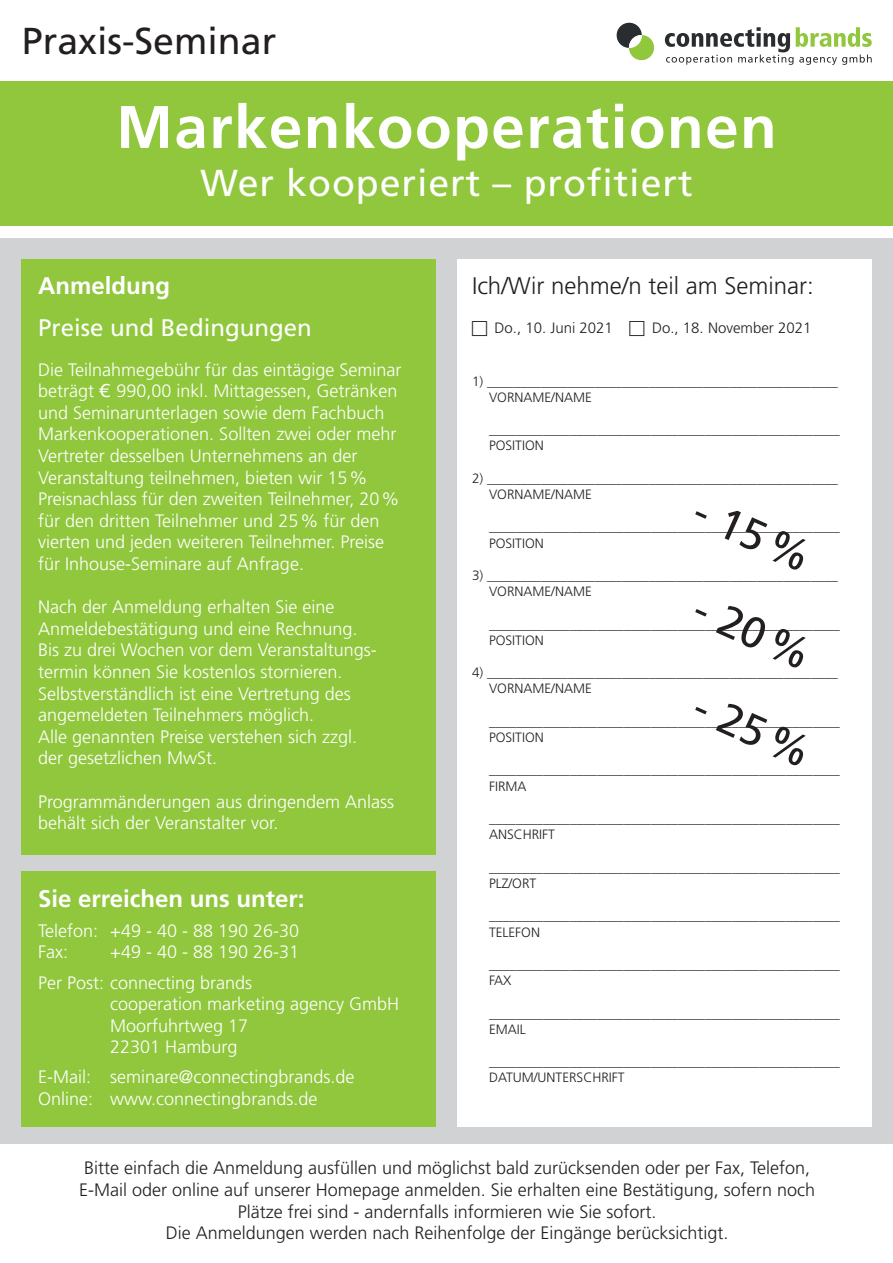
<style>
.page{position:relative;width:893px;height:1263px;background:#fff}
.page>*{position:absolute;margin:0;border:0;box-sizing:border-box;transform-origin:0 0}
.t1{font:700 60px "Frutiger";letter-spacing:.025em;color:#fff}
.t2{font:43.5px "Frutiger";color:#231f20}
.t3{font:37.5px "Frutiger";letter-spacing:.025em;color:#fff}
.t4{font:37.5px "Frutiger";color:#231f20}
.t5{font:700 24px "Frutiger";color:#fff}
.t6{font:300 24px "Frutiger";color:#231f20}
.t7{font:24px "Frutiger";color:#fff}
.t8{font:300 18px/21.6px "Frutiger";color:#fff}
.t9{font:300 18px/21.6px "Frutiger";color:#231f20;text-align:center}
.t10{font:300 15px "Frutiger";color:#231f20}
.t11{font:300 13.5px/16.2px "Frutiger";color:#231f20}
.s1{font-family:"Lucida Grande";font-weight:400}
</style>
<div class="page">
<div style="left:0;top:238px;width:893px;height:906px;background:#d1d2d4"></div>
<div style="left:457px;top:259px;width:415px;height:868px;background:#fff"></div>
<div style="left:0;top:81px;width:893px;height:144px;background:#90c73d"></div>
<svg style="left:665px;top:27px;width:207px;height:38px"></svg>
<svg style="left:616px;top:22px;width:38px;height:39px"></svg>
<div style="left:21px;top:259px;width:415px;height:596px;background:#90c73d"></div>
<div style="left:21px;top:872px;width:415px;height:255px;background:#90c73d"></div>
<h3 class="t4" style="left:22px;top:19px;width:256px">Praxis-Seminar</h3>
<h1 class="t1" style="left:116px;top:92px;width:662px">Markenkooperationen</h1>
<h3 class="t3" style="left:200px;top:161px;width:494px">Wer kooperiert – profitiert</h3>
<h3 class="t5" style="left:38px;top:272px;width:134px">Anmeldung</h3>
<h3 class="t7" style="left:38px;top:313px;width:275px">Preise und Bedingungen</h3>
<p class="t8" style="left:38px;top:359px;width:365px">Die Teilnahmegebühr für das eintägige Seminar beträgt <span class="s1">€</span> 990,00 inkl. Mittagessen, Getränken und Seminarunterlagen sowie dem Fachbuch Markenkooperationen. Sollten zwei oder mehr Vertreter desselben Unternehmens an der Veranstaltung teilnehmen, bieten wir 15% Preisnachlass für den zweiten Teilnehmer, 20% für den dritten Teilnehmer und 25% für den vierten und jeden weiteren Teilnehmer. Preise für Inhouse-Seminare auf Anfrage.</p>
<p class="t8" style="left:38px;top:596px;width:340px">Nach der Anmeldung erhalten Sie eine Anmeldebestätigung und eine Rechnung.<br>Bis zu drei Wochen vor dem Veranstaltungs&shy;termin können Sie kostenlos stornieren.<br>Selbstverständlich ist eine Vertretung des angemeldeten Teilnehmers möglich.<br>Alle genannten Preise verstehen sich zzgl. der gesetzlichen MwSt.</p>
<h3 class="t8" style="left:38px;top:791px;width:357px">Programmänderungen aus dringendem Anlass behält sich der Veranstalter vor.</h3>
<h3 class="t5" style="left:38px;top:884px;width:268px">Sie erreichen uns unter:</h3>
<h3 class="t8" style="left:38px;top:920px;width:262px">Telefon: +49 - 40 - 88 190 26-30<br>Fax:</h3>
<h3 class="t8" style="left:38px;top:937px;width:262px;line-height:30.2px;text-indent:72px">+49 - 40 - 88 190 26-31<br>Per Post: connecting brands</h3>
<h3 class="t8" style="left:110px;top:993px;width:291px">cooperation marketing agency GmbH<br>Moorfuhrtweg 17<br>22301 Hamburg</h3>
<h3 class="t8" style="left:38px;top:1067px;width:318px">E-Mail: seminare@connectingbrands.de<br>Online: www.connectingbrands.de</h3>
<h3 class="t6" style="left:472px;top:273px;width:343px">Ich/Wir nehme/n teil am Seminar:</h3>
<p class="t10" style="left:494px;top:320px;width:120px">Do., 10. Juni 2021</p>
<p class="t10" style="left:652px;top:320px;width:161px">Do., 18. November 2021</p>
<p class="t11" style="left:489px;top:373px;width:351px;text-indent:-17px">1) ____________________________________________________<br>VORNAME/NAME</p>
<p class="t11" style="left:489px;top:422px;width:353px">____________________________________________________<br>POSITION</p>
<p class="t11" style="left:489px;top:470px;width:351px;text-indent:-17px">2) ____________________________________________________<br>VORNAME/NAME</p>
<p class="t11" style="left:489px;top:519px;width:353px">____________________________________________________<br>POSITION</p>
<p class="t11" style="left:489px;top:567px;width:351px;text-indent:-17px">3) ____________________________________________________<br>VORNAME/NAME</p>
<p class="t11" style="left:489px;top:616px;width:353px">____________________________________________________<br>POSITION</p>
<p class="t11" style="left:489px;top:665px;width:351px;text-indent:-17px">4) ____________________________________________________<br>VORNAME/NAME</p>
<p class="t11" style="left:489px;top:713px;width:353px">____________________________________________________<br>POSITION</p>
<p class="t11" style="left:489px;top:762px;width:353px">____________________________________________________<br>FIRMA</p>
<p class="t11" style="left:489px;top:810px;width:353px">____________________________________________________<br>ANSCHRIFT</p>
<p class="t11" style="left:489px;top:859px;width:353px">____________________________________________________<br>PLZ/ORT</p>
<p class="t11" style="left:489px;top:908px;width:353px">____________________________________________________<br>TELEFON</p>
<p class="t11" style="left:489px;top:956px;width:353px">____________________________________________________<br>FAX</p>
<p class="t11" style="left:489px;top:1005px;width:353px">____________________________________________________<br>EMAIL</p>
<p class="t11" style="left:489px;top:1053px;width:353px">____________________________________________________<br>DATUM/UNTERSCHRIFT</p>
<h2 class="t2" style="left:706px;top:486px;width:125px;rotate:24deg">- 15%</h2>
<h2 class="t2" style="left:706px;top:583px;width:125px;rotate:24deg">- 20%</h2>
<h2 class="t2" style="left:706px;top:681px;width:125px;rotate:24deg">- 25%</h2>
<p class="t9" style="left:79px;top:1158px;width:738px">Bitte einfach die Anmeldung ausfüllen und möglichst bald zurücksenden oder per Fax, Telefon, E-Mail oder online auf unserer Homepage anmelden. Sie erhalten eine Bestätigung, sofern noch Plätze frei sind - andernfalls informieren wie Sie sofort.<br>Die Anmeldungen werden nach Reihenfolge der Eingänge berücksichtigt.</p>
</div>
